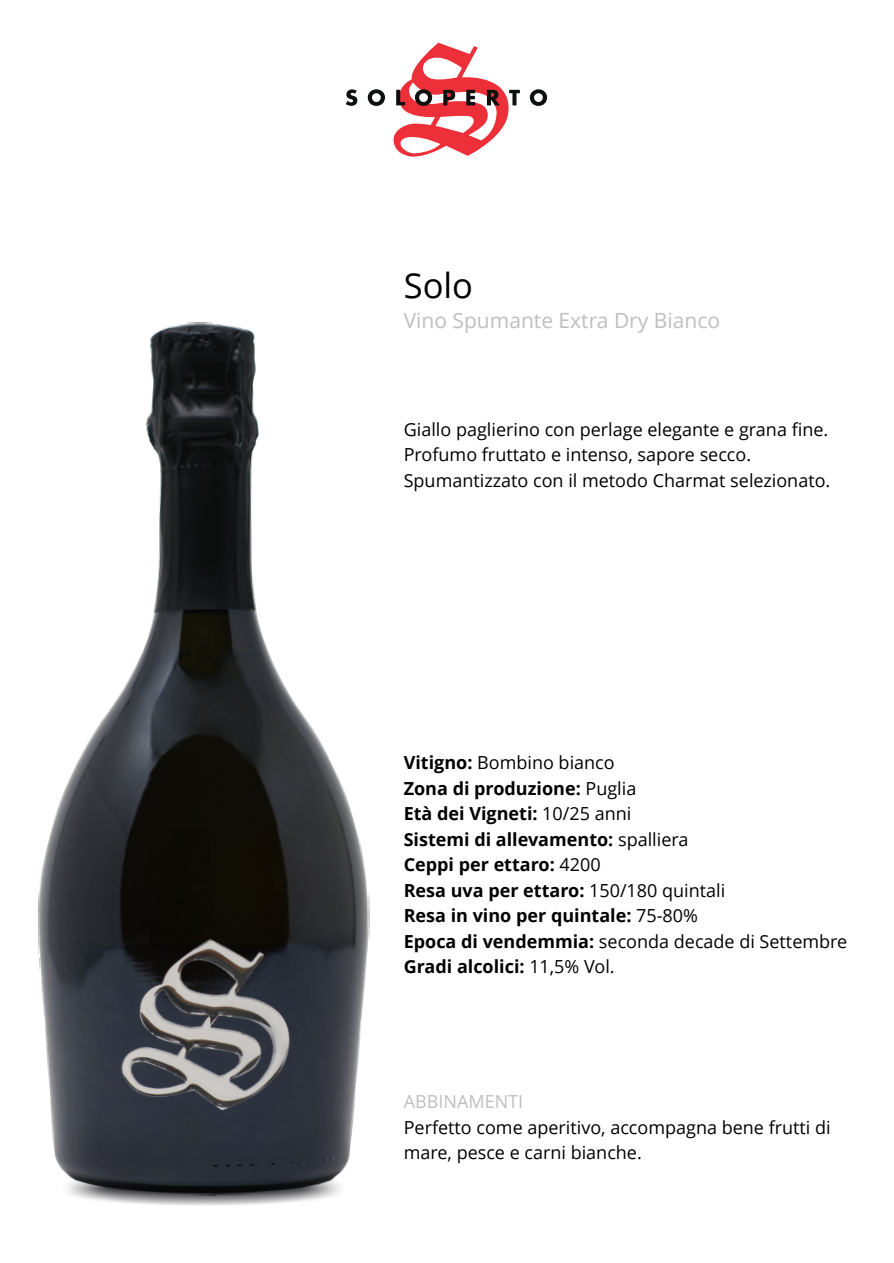
<style>
.page{position:relative;width:894px;height:1263px;background:#fff}
.page>*{position:absolute;margin:0;border:0;box-sizing:border-box;transform-origin:0 0}
.t1{font:34.5px "Open Sans";color:#000}
.t2{font:21px "Open Sans";color:#bfbfbf}
.t3{font:700 18px/25.5px "Open Sans";color:#000}
.t4{font:18px/25.5px "Open Sans";color:#000}
.t5{font:18px "Open Sans";color:#bfbfbf}
.s1{font-weight:400}
</style>
<div class="page">
<svg style="left:346px;top:89px;width:11px;height:17px"></svg>
<svg style="left:368px;top:89px;width:17px;height:17px"></svg>
<svg style="left:393px;top:43px;width:127px;height:114px"></svg>
<svg style="left:530px;top:89px;width:17px;height:17px"></svg>
<img style="left:38px;top:322px;width:332px;height:874px">
<h1 class="t1" style="left:404px;top:272px;width:71px">Solo</h1>
<p class="t2" style="left:404px;top:312px;width:318px">Vino Spumante Extra Dry Bianco</p>
<p class="t4" style="left:404px;top:418px;width:428px">Giallo paglierino con perlage elegante e grana fine.<br>Profumo fruttato e intenso, sapore secco.<br>Spumantizzato con il metodo Charmat selezionato.</p>
<p class="t3" style="left:404px;top:752px;width:445px">Vitigno: <span class="s1">Bombino bianco<br></span>Zona di produzione: <span class="s1">Puglia<br></span>Età dei Vigneti: <span class="s1">10/25 anni<br></span>Sistemi di allevamento: <span class="s1">spalliera<br></span>Ceppi per ettaro: <span class="s1">4200<br></span>Resa uva per ettaro: <span class="s1">150/180 quintali<br></span>Resa in vino per quintale: <span class="s1">75-80%<br></span>Epoca di vendemmia: <span class="s1">seconda decade di Settembre<br></span>Gradi alcolici: <span class="s1">11,5% Vol.</span></p>
<p class="t5" style="left:404px;top:1094px;width:121px">ABBINAMENTI</p>
<p class="t4" style="left:404px;top:1116px;width:429px">Perfetto come aperitivo, accompagna bene frutti di mare, pesce e carni bianche.</p>
</div>
